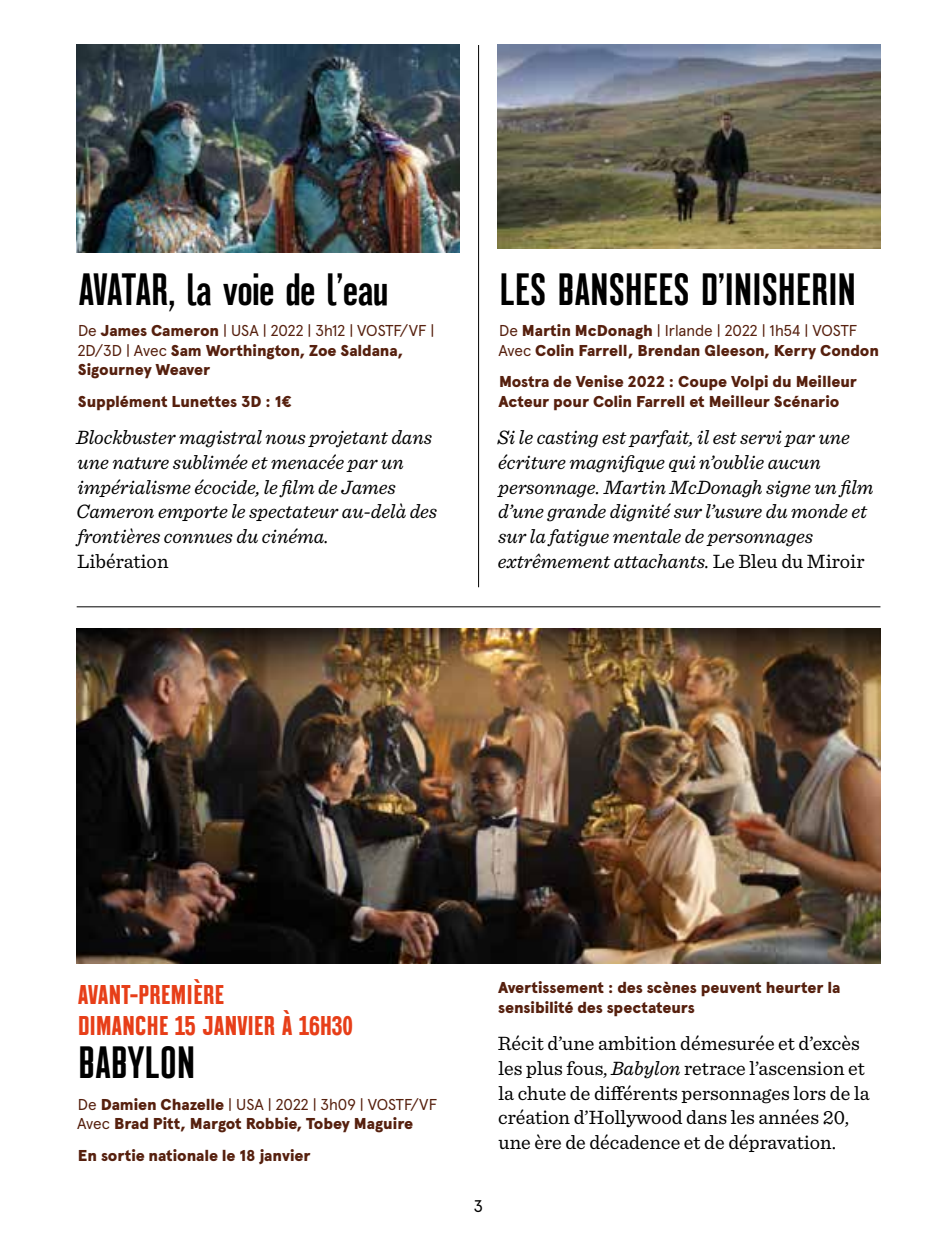
<style>
.page{position:relative;width:925px;height:1244px;background:#fff}
.page>*{position:absolute;margin:0;border:0;box-sizing:border-box;transform-origin:0 0}
.t1{font:condensed 45px "Montefiore";letter-spacing:.015em;color:#000}
.t2{font:700 condensed 27px/31.1px "Montefiore";letter-spacing:.015em;color:#e73e18}
.t3{font:italic 20.25px/24.8px "Sentinel";color:#000}
.t4{font:20.25px/24.8px "Sentinel";color:#000}
.t5{font:16.88px "Apercu";color:#000}
.t6{font:900 15.75px/19.1px "Apercu Pro";letter-spacing:-.005em;color:#56200e}
.s1{font-weight:400}
.s2{font-style:normal}
.s3{font-style:italic}
</style>
<div class="page">
<hr style="left:77px;top:606px;width:803px;height:1px;background:#000">
<img style="left:76px;top:628px;width:804px;height:335px">
<hr style="left:478px;top:45px;width:1px;height:542px;background:#000">
<img style="left:77px;top:45px;width:382px;height:207px">
<img style="left:498px;top:45px;width:382px;height:204px">
<h1 class="t1" style="left:79px;top:263px;width:311px">AVATAR, la voie de l’eau</h1>
<p class="t6" style="left:78px;top:320px;width:358px"><span class="s1">De</span> James Cameron <span class="s1">| USA | 2022 | 3h12 | VOSTF/VF |<br>2D/3D | Avec</span> Sam Worthington, Zoe Saldana,<br>Sigourney Weaver</p>
<p class="t6" style="left:78px;top:390px;width:215px">Supplément Lunettes 3D : 1€</p>
<p class="t3" style="left:76px;top:424px;width:363px">Blockbuster magistral nous projetant dans une nature sublimée et menacée par un impérialisme écocide, le film de James Cameron emporte le spectateur au-delà des frontières connues du cinéma.</p>
<p class="t4" style="left:77px;top:547px;width:93px">Libération</p>
<h1 class="t1" style="left:500px;top:263px;width:358px">LES BANSHEES D’INISHERIN</h1>
<p class="t6" style="left:498px;top:320px;width:382px"><span class="s1">De</span> Martin McDonagh <span class="s1">| Irlande | 2022 | 1h54 | VOSTF<br>Avec</span> Colin Farrell, Brendan Gleeson, Kerry Condon</p>
<p class="t6" style="left:498px;top:371px;width:360px">Mostra de Venise 2022 : Coupe Volpi du Meilleur<br>Acteur pour Colin Farrell et Meilleur Scénario</p>
<p class="t3" style="left:498px;top:424px;width:377px">Si le casting est parfait, il est servi par une écriture magnifique qui n’oublie aucun personnage. Martin McDonagh signe un film d’une grande dignité sur l’usure du monde et sur la fatigue mentale de personnages extrêmement attachants. <span class="s2">Le Bleu du Miroir</span></p>
<h2 class="t2" style="left:78px;top:979px;width:276px">AVANT-PREMIÈRE<br>DIMANCHE 15 JANVIER À 16H30</h2>
<h1 class="t1" style="left:79px;top:1036px;width:118px">BABYLON</h1>
<p class="t6" style="left:77px;top:1094px;width:361px"><span class="s1">De</span> Damien Chazelle <span class="s1">| USA | 2022 | 3h09 | VOSTF/VF<br>Avec</span> Brad Pitt, Margot Robbie, Tobey Maguire</p>
<p class="t6" style="left:78px;top:1145px;width:234px">En sortie nationale le 18 janvier</p>
<p class="t6" style="left:498px;top:977px;width:344px">Avertissement : des scènes peuvent heurter la sensibilité des spectateurs</p>
<p class="t4" style="left:498px;top:1029px;width:373px">Récit d’une ambition démesurée et d’excès les plus fous, <span class="s3">Babylon</span> retrace l’ascension et la chute de différents personnages lors de la création d’Hollywood dans les années 20, une ère de décadence et de dépravation.</p>
<p class="t5" style="left:473px;top:1195px;width:11px">3</p>
</div>
